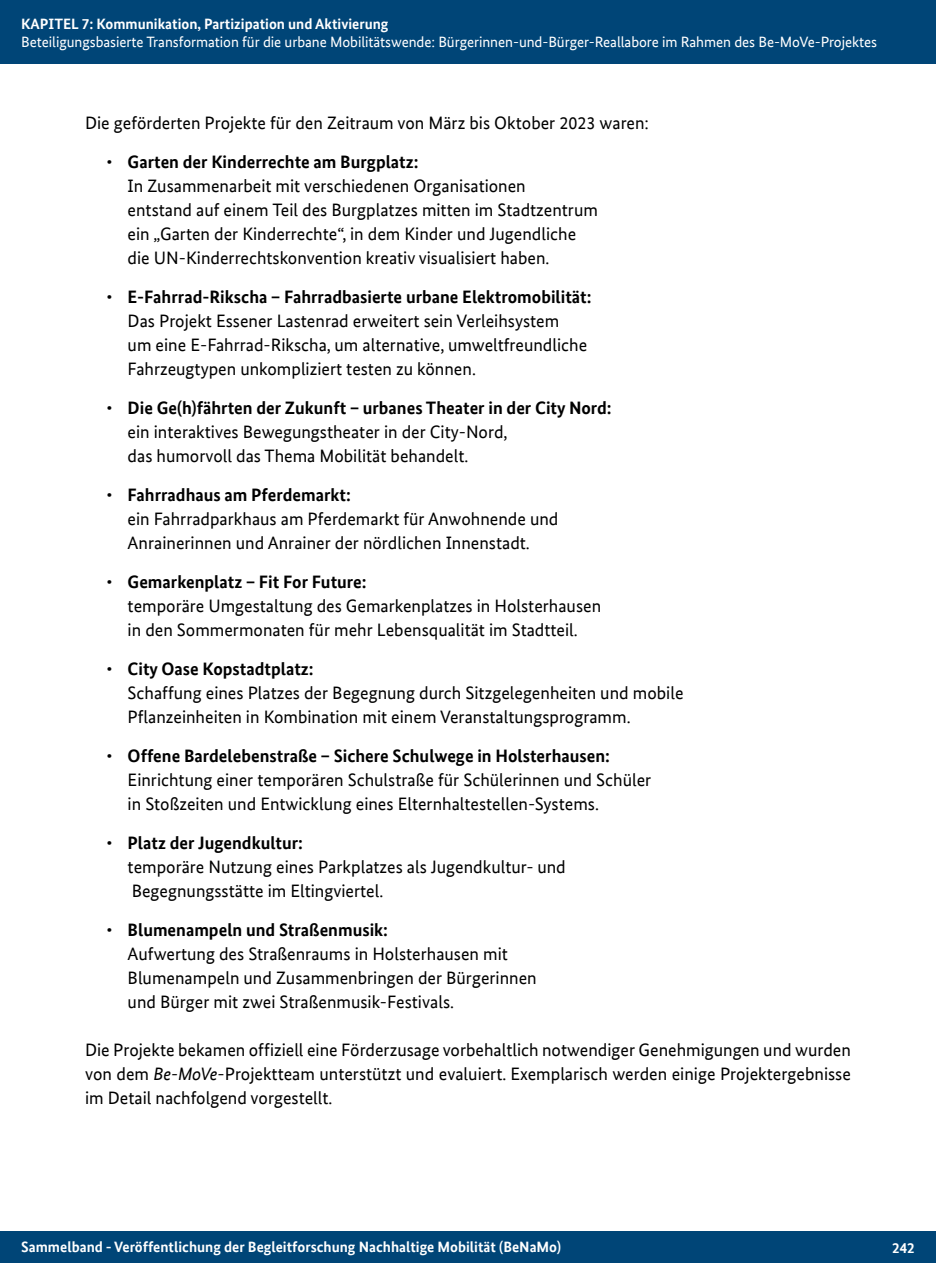
<style>
.page{position:relative;width:936px;height:1263px;background:#fff}
.page>*{position:absolute;margin:0;border:0;box-sizing:border-box;transform-origin:0 0}
.Aufzählung{font:18px/24px "Bundes Sans Web";color:#000}
.Fließtext{font:18px/24px "Bundes Sans Web";color:#000;text-align:justify}
.t1{font:700 15px "Bundes Sans Web";color:#fff}
.t2{font:15px "Bundes Sans Web";letter-spacing:-.005em;color:#fff}
.s1{font-weight:700}
.s2{font-style:italic}
</style>
<div class="page">
<div style="left:0;top:0;width:935px;height:64px;background:#004577"></div>
<div style="left:0;top:1231px;width:935px;height:32px;background:#004577"></div>
<p class="t1" style="left:21px;top:15px;width:369px">KAPITEL 7: Kommunikation, Partizipation und Aktivierung</p>
<p class="t2" style="left:21px;top:33px;width:857px">Beteiligungsbasierte Transformation für die urbane Mobilitätswende: Bürgerinnen-und-Bürger-Reallabore im Rahmen des Be-MoVe-Projektes</p>
<p class="Fließtext" style="left:85px;top:111px;width:565px">Die geförderten Projekte für den Zeitraum von März bis Oktober 2023 waren:</p>
<p class="Aufzählung" style="left:128px;top:150px;width:472px;text-indent:-21px">• <span class="s1">Garten der Kinderrechte am Burgplatz:<br></span>In Zusammenarbeit mit verschiedenen Organisationen<br>entstand auf einem Teil des Burgplatzes mitten im Stadtzentrum ein „Garten der Kinderrechte“, in dem Kinder und Jugendliche die UN-Kinderrechtskonvention kreativ visualisiert haben.</p>
<p class="Aufzählung" style="left:128px;top:285px;width:465px;text-indent:-21px">• <span class="s1">E-Fahrrad-Rikscha – Fahrradbasierte urbane Elektromobilität:<br></span>Das Projekt Essener Lastenrad erweitert sein Verleihsystem<br>um eine E-Fahrrad-Rikscha, um alternative, umweltfreundliche Fahrzeugtypen unkompliziert testen zu können.</p>
<p class="Aufzählung" style="left:128px;top:396px;width:485px;text-indent:-21px">• <span class="s1">Die Ge(h)fährten der Zukunft – urbanes Theater in der City Nord: </span>ein interaktives Bewegungstheater in der City-Nord,<br>das humorvoll das Thema Mobilität behandelt.</p>
<p class="Aufzählung" style="left:128px;top:483px;width:432px;text-indent:-21px">• <span class="s1">Fahrradhaus am Pferdemarkt:<br></span>ein Fahrradparkhaus am Pferdemarkt für Anwohnende und<br>Anrainerinnen und Anrainer der nördlichen Innenstadt.</p>
<p class="Aufzählung" style="left:128px;top:570px;width:475px;text-indent:-21px">• <span class="s1">Gemarkenplatz – Fit For Future:<br></span>temporäre Umgestaltung des Gemarkenplatzes in Holsterhausen in den Sommermonaten für mehr Lebensqualität im Stadtteil.</p>
<p class="Aufzählung" style="left:128px;top:657px;width:557px;text-indent:-21px">• <span class="s1">City Oase Kopstadtplatz:<br></span>Schaffung eines Platzes der Begegnung durch Sitzgelegenheiten und mobile<br>Pflanzeinheiten in Kombination mit einem Veranstaltungsprogramm.</p>
<p class="Aufzählung" style="left:128px;top:744px;width:525px;text-indent:-21px">• <span class="s1">Offene Bardelebenstraße – Sichere Schulwege in Holsterhausen:<br></span>Einrichtung einer temporären Schulstraße für Schülerinnen und Schüler in Stoßzeiten und Entwicklung eines Elternhaltestellen-Systems.</p>
<p class="Aufzählung" style="left:128px;top:831px;width:439px;text-indent:-21px">• <span class="s1">Platz der Jugendkultur:<br></span>temporäre Nutzung eines Parkplatzes als Jugendkultur- und<br>Begegnungsstätte im Eltingviertel.</p>
<p class="Aufzählung" style="left:128px;top:918px;width:410px;text-indent:-21px">• <span class="s1">Blumenampeln und Straßenmusik:<br></span>Aufwertung des Straßenraums in Holsterhausen mit Blumenampeln und Zusammenbringen der Bürgerinnen und Bürger mit zwei Straßenmusik-Festivals.</p>
<p class="Fließtext" style="left:85px;top:1038px;width:767px">Die Projekte bekamen offiziell eine Förderzusage vorbehaltlich notwendiger Genehmigungen und wurden von dem <span class="s2">Be-MoVe</span>-Projektteam unterstützt und evaluiert. Exemplarisch werden einige Projektergebnisse im Detail nachfolgend vorgestellt.</p>
<p class="t1" style="left:21px;top:1238px;width:541px">Sammelband - Veröffentlichung der Begleitforschung Nachhaltige Mobilität (BeNaMo)</p>
<p class="t1" style="left:892px;top:1239px;width:24px">242</p>
</div>
